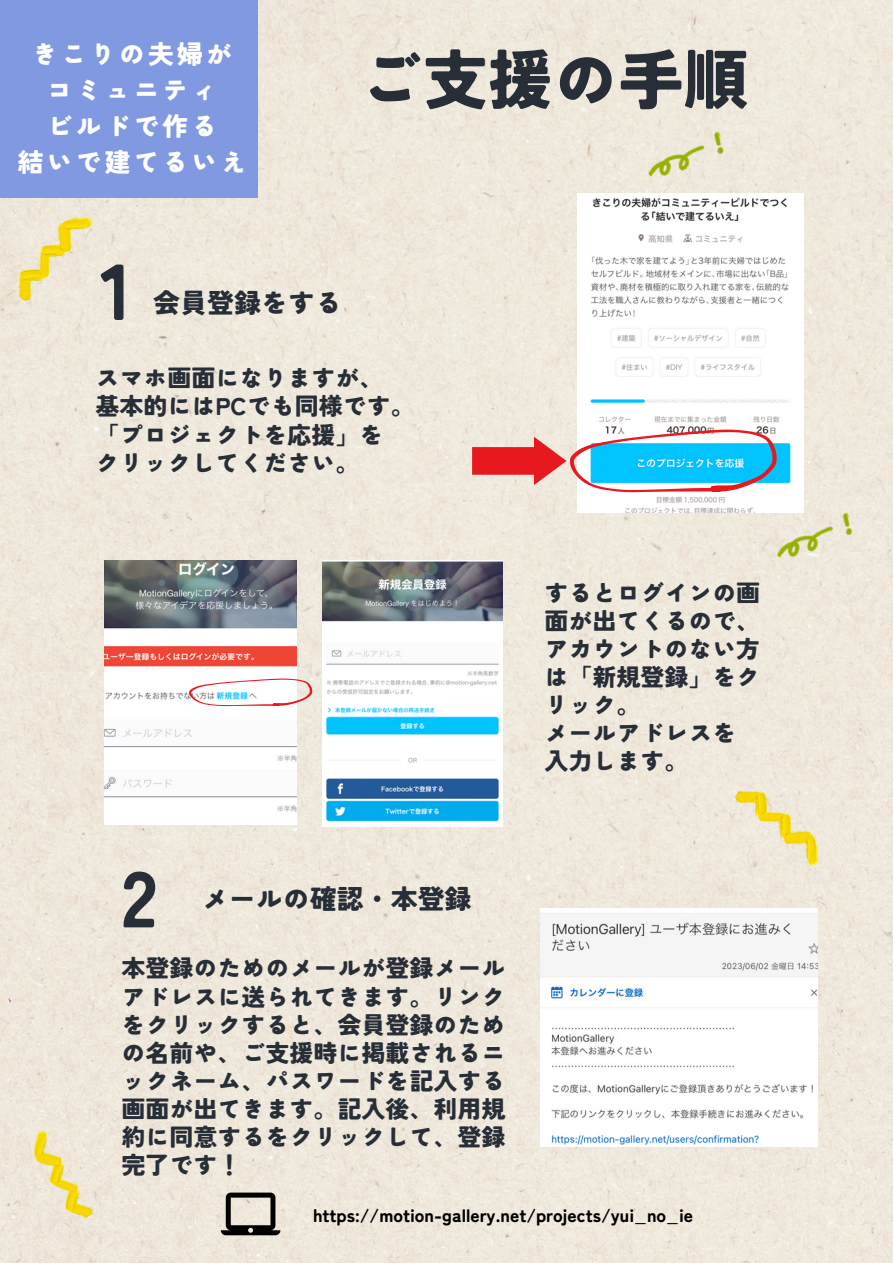
<style>
.page{position:relative;width:893px;height:1264px;background:#fff}
.page>*{position:absolute;margin:0;border:0;box-sizing:border-box;transform-origin:0 0}
.t1{font:900 79.05px "Tsunagi Gothic";color:#282e37}
.t2{font:900 65.25px "Tsunagi Gothic";color:#282e37}
.t3{font:900 27px "Tsunagi Gothic";color:#282e37}
.t4{font:900 26.25px "Tsunagi Gothic";letter-spacing:.1em;color:#fff}
.t5{font:900 24px/28px "Tsunagi Gothic";color:#282e37;text-align:justify}
.t6{font:900 18px "Tsunagi Gothic";color:#000}
</style>
<div class="page">
<div style="left:0;top:0;width:892px;height:1262px;background:#efe8dc"></div>
<div style="left:0;top:0;width:257px;height:197px;background:#8099e1"></div>
<img style="left:732px;top:779px;width:98px;height:91px">
<img style="left:8px;top:204px;width:89px;height:99px">
<img style="left:23px;top:1125px;width:72px;height:99px">
<img style="left:644px;top:131px;width:87px;height:62px">
<img style="left:772px;top:512px;width:88px;height:63px">
<svg style="left:221px;top:1192px;width:59px;height:43px;background:#8f8b84"></svg>
<img style="left:577px;top:193px;width:226px;height:320px">
<svg style="left:472px;top:429px;width:304px;height:63px"></svg>
<img style="left:104px;top:560px;width:193px;height:264px">
<img style="left:540px;top:908px;width:277px;height:238px">
<svg style="left:189px;top:678px;width:123px;height:28px"></svg>
<img style="left:323px;top:560px;width:179px;height:266px">
<p class="t4" style="left:32px;top:41px;width:201px">きこりの夫婦が</p>
<p class="t4" style="left:46px;top:77px;width:172px">コミュニティ</p>
<p class="t4" style="left:46px;top:113px;width:172px">ビルドで作る</p>
<p class="t4" style="left:18px;top:149px;width:230px">結いで建てるいえ</p>
<p class="t2" style="left:357px;top:47px;width:393px">ご支援の手順</p>
<p class="t1" style="left:100px;top:250px;width:34px">1</p>
<p class="t3" style="left:153px;top:289px;width:190px">会員登録をする</p>
<p class="t5" style="left:95px;top:364px;width:289px">スマホ画面になりますが、</p>
<p class="t5" style="left:95px;top:392px;width:320px">基本的にはPCでも同様です。</p>
<p class="t5" style="left:95px;top:420px;width:289px">「プロジェクトを応援」を</p>
<p class="t5" style="left:95px;top:448px;width:265px">クリックしてください。</p>
<p class="t5" style="left:544px;top:578px;width:217px">するとログインの画面が出てくるので、アカウントのない方は「新規登録」をクリック。</p>
<p class="t5" style="left:544px;top:719px;width:193px">メールアドレスを</p>
<p class="t5" style="left:544px;top:747px;width:145px">入力します。</p>
<p class="t1" style="left:122px;top:857px;width:37px">2</p>
<p class="t3" style="left:202px;top:884px;width:271px">メールの確認・本登録</p>
<p class="t5" style="left:121px;top:954px;width:385px">本登録のためのメールが登録メールアドレスに送られてきます。リンクをクリックすると、会員登録のための名前や、ご支援時に掲載されるニックネーム、パスワードを記入する画面が出てきます。記入後、利用規約に同意するをクリックして、登録完了です！</p>
<p class="t6" style="left:313px;top:1205px;width:382px">https://motion-gallery.net/projects/yui_no_ie</p>
</div>
